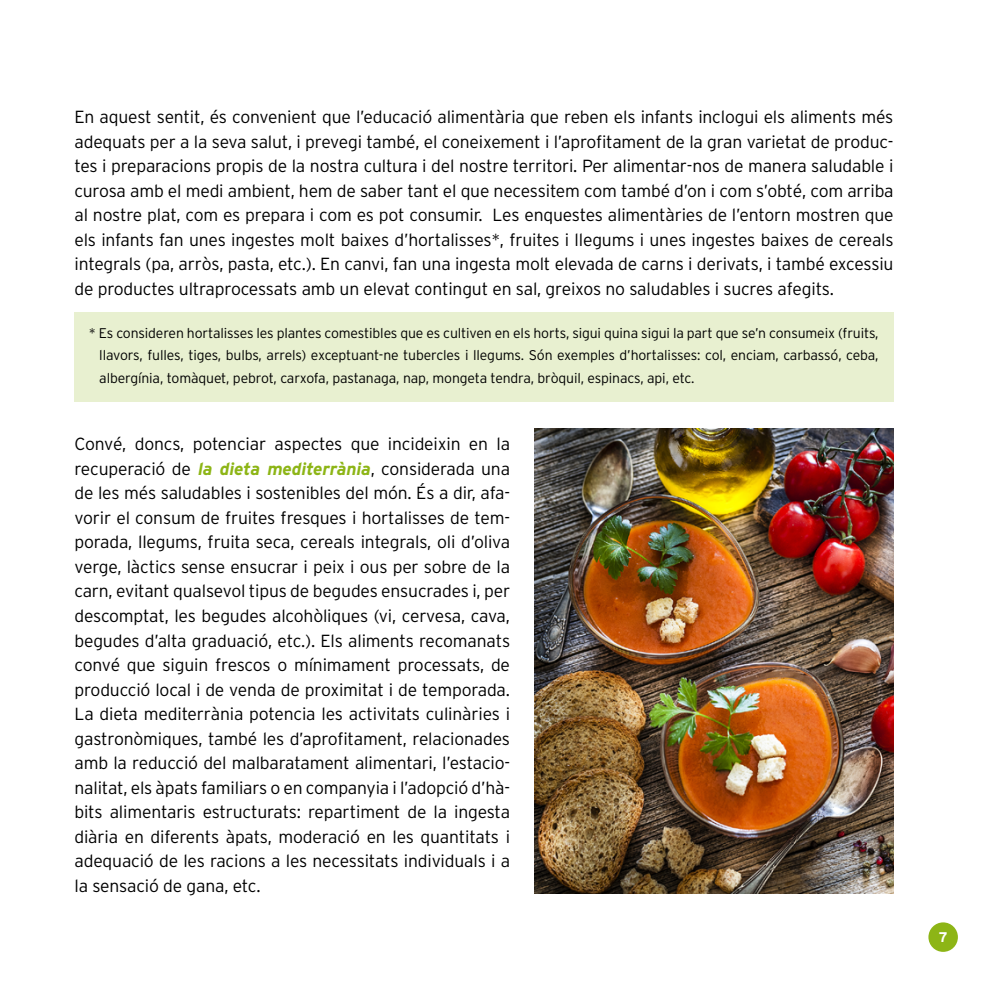
<style>
.page{position:relative;width:993px;height:993px;background:#fff}
.page>*{position:absolute;margin:0;border:0;box-sizing:border-box;transform-origin:0 0}
.Text_-_GENERAL{font:300 17.5px/24.5px "Interstate";letter-spacing:-.01em;color:#000;text-align:justify}
.Text_Notes{font:300 14px/22.8px "Interstate";letter-spacing:-.01em;color:#000;text-align:justify}
.t1{font:700 14px "Interstate";color:#fff}
.s1{font-weight:700;font-style:italic;color:#8db516}
</style>
<div class="page">
<div style="left:928px;top:922px;width:28px;height:28px;background:#8db516;border-radius:50%"></div>
<div style="left:928px;top:922px;width:29px;height:29px;border:2px solid #8db516;border-radius:50%"></div>
<div style="left:74px;top:313px;width:819px;height:89px;background:#e8f0d0"></div>
<img style="left:535px;top:429px;width:358px;height:464px">
<p class="Text_-_GENERAL" style="left:74px;top:105px;width:820px">En aquest sentit, és convenient que l’educació alimentària que reben els infants inclogui els aliments més adequats per a la seva salut, i prevegi també, el coneixement i l’aprofitament de la gran varietat de produc&shy;tes i preparacions propis de la nostra cultura i del nostre territori. Per alimentar-nos de manera saludable i curosa amb el medi ambient, hem de saber tant el que necessitem com també d’on i com s’obté, com arriba al nostre plat, com es prepara i com es pot consumir. Les enquestes alimentàries de l’entorn mostren que els infants fan unes ingestes molt baixes d’hortalisses*, fruites i llegums i unes ingestes baixes de cereals integrals (pa, arròs, pasta, etc.). En canvi, fan una ingesta molt elevada de carns i derivats, i també excessiu de productes ultraprocessats amb un elevat contingut en sal, greixos no saludables i sucres afegits.</p>
<p class="Text_Notes" style="left:99px;top:321px;width:780px;text-indent:-10px">* Es consideren hortalisses les plantes comestibles que es cultiven en els horts, sigui quina sigui la part que se’n consumeix (fruits, llavors, fulles, tiges, bulbs, arrels) exceptuant-ne tubercles i llegums. Són exemples d’hortalisses: col, enciam, carbassó, ceba, albergínia, tomàquet, pebrot, carxofa, pastanaga, nap, mongeta tendra, bròquil, espinacs, api, etc.</p>
<p class="Text_-_GENERAL" style="left:74px;top:431px;width:437px">Convé, doncs, potenciar aspectes que incideixin en la recuperació de <span class="s1">la dieta mediterrània</span>, considerada una de les més saludables i sostenibles del món. És a dir, afa&shy;vorir el consum de fruites fresques i hortalisses de tem&shy;porada, llegums, fruita seca, cereals integrals, oli d’oliva verge, làctics sense ensucrar i peix i ous per sobre de la carn, evitant qualsevol tipus de begudes ensucrades i, per descomptat, les begudes alcohòliques (vi, cervesa, cava, begudes d’alta graduació, etc.). Els aliments recomanats convé que siguin frescos o mínimament processats, de producció local i de venda de proximitat i de temporada.<br>La dieta mediterrània potencia les activitats culinàries i gastronòmiques, també les d’aprofitament, relacionades amb la reducció del malbaratament alimentari, l’estacio&shy;nalitat, els àpats familiars o en companyia i l’adopció d’hà&shy;bits alimentaris estructurats: repartiment de la ingesta diària en diferents àpats, moderació en les quantitats i adequació de les racions a les necessitats individuals i a la sensació de gana, etc.</p>
<p class="t1" style="left:938px;top:929px;width:10px">7</p>
</div>
